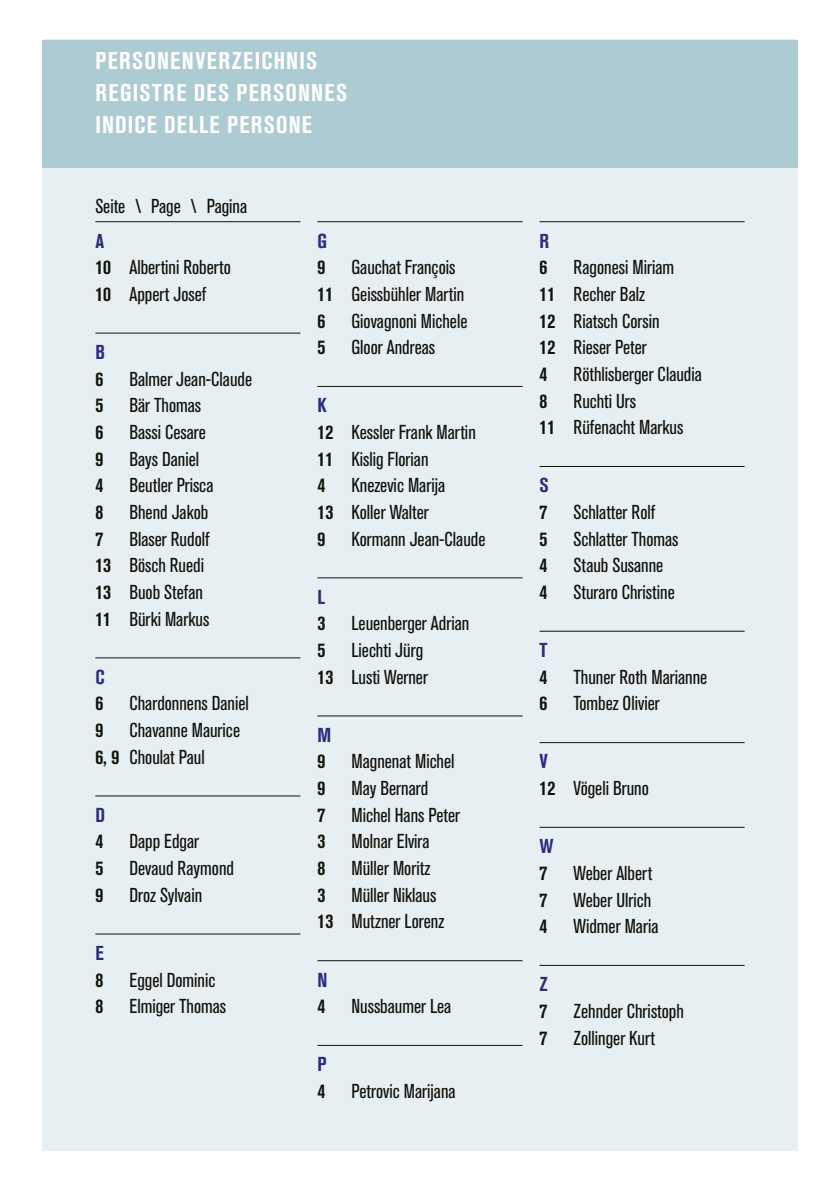
<style>
.page{position:relative;width:840px;height:1191px;background:#fff}
.page>*{position:absolute;margin:0;border:0;box-sizing:border-box;transform-origin:0 0}
.ZEM_Standard_deutsch{font:700 condensed 24px "Akzidenz Grotesk Pro";letter-spacing:.055em;color:#fff}
.Tab_Grundtext{font:condensed 20px "Akzidenz Grotesk Pro";color:#12120d}
.t1{font:700 condensed 20px "Akzidenz Grotesk Pro";color:#12120d}
.t2{font:700 condensed 20px "Akzidenz Grotesk Pro";color:#2c2e7a}
.s1{font-weight:700}
</style>
<div class="page">
<div style="left:42px;top:40px;width:755px;height:1111px;background:#e6eff1"></div>
<div style="left:42px;top:40px;width:755px;height:127px;background:#accbd2"></div>
<hr style="left:95px;top:221px;width:205px;height:1px;background:#12120d">
<hr style="left:95px;top:333px;width:205px;height:1px;background:#12120d">
<hr style="left:95px;top:657px;width:205px;height:1px;background:#12120d">
<hr style="left:95px;top:795px;width:205px;height:1px;background:#12120d">
<hr style="left:95px;top:933px;width:205px;height:1px;background:#12120d">
<hr style="left:317px;top:221px;width:205px;height:1px;background:#12120d">
<hr style="left:317px;top:386px;width:205px;height:1px;background:#12120d">
<hr style="left:317px;top:577px;width:205px;height:1px;background:#12120d">
<hr style="left:317px;top:715px;width:205px;height:1px;background:#12120d">
<hr style="left:317px;top:960px;width:205px;height:1px;background:#12120d">
<hr style="left:317px;top:1045px;width:205px;height:1px;background:#12120d">
<hr style="left:539px;top:221px;width:205px;height:1px;background:#12120d">
<hr style="left:539px;top:466px;width:205px;height:1px;background:#12120d">
<hr style="left:539px;top:631px;width:205px;height:1px;background:#12120d">
<hr style="left:539px;top:742px;width:205px;height:1px;background:#12120d">
<hr style="left:539px;top:827px;width:205px;height:1px;background:#12120d">
<hr style="left:539px;top:965px;width:205px;height:1px;background:#12120d">
<p class="ZEM_Standard_deutsch" style="left:95px;top:45px;width:223px">PERSONENVERZEICHNIS</p>
<p class="ZEM_Standard_deutsch" style="left:95px;top:77px;width:253px">REGISTRE DES PERSONNES</p>
<p class="ZEM_Standard_deutsch" style="left:95px;top:109px;width:218px">INDICE DELLE PERSONE</p>
<p class="Tab_Grundtext" style="left:95px;top:193px;width:153px">Seite \ Page \ Pagina</p>
<p class="t2" style="left:95px;top:228px;width:10px">A</p>
<p class="Tab_Grundtext" style="left:95px;top:254px;width:137px"><span class="s1">10</span> Albertini Roberto</p>
<p class="Tab_Grundtext" style="left:95px;top:281px;width:112px"><span class="s1">10</span> Appert Josef</p>
<p class="t2" style="left:95px;top:339px;width:11px">B</p>
<p class="t1" style="left:95px;top:366px;width:9px">6</p>
<p class="Tab_Grundtext" style="left:129px;top:365px;width:124px">Balmer Jean-Claude</p>
<p class="t1" style="left:95px;top:392px;width:9px">5</p>
<p class="Tab_Grundtext" style="left:129px;top:392px;width:73px">Bär Thomas</p>
<p class="t1" style="left:95px;top:419px;width:9px">6</p>
<p class="Tab_Grundtext" style="left:129px;top:419px;width:78px">Bassi Cesare</p>
<p class="t1" style="left:95px;top:446px;width:9px">9</p>
<p class="Tab_Grundtext" style="left:129px;top:445px;width:71px">Bays Daniel</p>
<p class="t1" style="left:95px;top:472px;width:9px">4</p>
<p class="Tab_Grundtext" style="left:129px;top:472px;width:85px">Beutler Prisca</p>
<p class="t1" style="left:95px;top:499px;width:9px">8</p>
<p class="Tab_Grundtext" style="left:129px;top:499px;width:80px">Bhend Jakob</p>
<p class="t1" style="left:95px;top:526px;width:9px">7</p>
<p class="Tab_Grundtext" style="left:129px;top:525px;width:82px">Blaser Rudolf</p>
<p class="Tab_Grundtext" style="left:95px;top:552px;width:110px"><span class="s1">13</span> Bösch Ruedi</p>
<p class="Tab_Grundtext" style="left:95px;top:579px;width:109px"><span class="s1">13</span> Buob Stefan</p>
<p class="Tab_Grundtext" style="left:95px;top:605px;width:115px"><span class="s1">11</span> Bürki Markus</p>
<p class="t2" style="left:95px;top:664px;width:11px">C</p>
<p class="t1" style="left:95px;top:690px;width:9px">6</p>
<p class="Tab_Grundtext" style="left:129px;top:690px;width:121px">Chardonnens Daniel</p>
<p class="t1" style="left:95px;top:717px;width:9px">9</p>
<p class="Tab_Grundtext" style="left:129px;top:717px;width:112px">Chavanne Maurice</p>
<p class="Tab_Grundtext" style="left:95px;top:744px;width:111px"><span class="s1">6, 9</span> Choulat Paul</p>
<p class="t2" style="left:95px;top:802px;width:11px">D</p>
<p class="t1" style="left:95px;top:828px;width:9px">4</p>
<p class="Tab_Grundtext" style="left:129px;top:828px;width:71px">Dapp Edgar</p>
<p class="t1" style="left:95px;top:855px;width:9px">5</p>
<p class="Tab_Grundtext" style="left:129px;top:855px;width:106px">Devaud Raymond</p>
<p class="t1" style="left:95px;top:882px;width:9px">9</p>
<p class="Tab_Grundtext" style="left:129px;top:882px;width:74px">Droz Sylvain</p>
<p class="t2" style="left:95px;top:940px;width:10px">E</p>
<p class="t1" style="left:95px;top:966px;width:9px">8</p>
<p class="Tab_Grundtext" style="left:129px;top:966px;width:88px">Eggel Dominic</p>
<p class="t1" style="left:95px;top:993px;width:9px">8</p>
<p class="Tab_Grundtext" style="left:129px;top:993px;width:98px">Elmiger Thomas</p>
<p class="t2" style="left:317px;top:228px;width:11px">G</p>
<p class="t1" style="left:317px;top:254px;width:9px">9</p>
<p class="Tab_Grundtext" style="left:351px;top:254px;width:105px">Gauchat François</p>
<p class="Tab_Grundtext" style="left:317px;top:281px;width:148px"><span class="s1">11</span> Geissbühler Martin</p>
<p class="t1" style="left:317px;top:308px;width:9px">6</p>
<p class="Tab_Grundtext" style="left:351px;top:307px;width:117px">Giovagnoni Michele</p>
<p class="t1" style="left:317px;top:334px;width:9px">5</p>
<p class="Tab_Grundtext" style="left:351px;top:334px;width:85px">Gloor Andreas</p>
<p class="t2" style="left:317px;top:392px;width:11px">K</p>
<p class="Tab_Grundtext" style="left:317px;top:419px;width:160px"><span class="s1">12</span> Kessler Frank Martin</p>
<p class="Tab_Grundtext" style="left:317px;top:445px;width:112px"><span class="s1">11</span> Kislig Florian</p>
<p class="t1" style="left:317px;top:472px;width:9px">4</p>
<p class="Tab_Grundtext" style="left:351px;top:472px;width:95px">Knezevic Marija</p>
<p class="Tab_Grundtext" style="left:317px;top:499px;width:113px"><span class="s1">13</span> Koller Walter</p>
<p class="t1" style="left:317px;top:526px;width:9px">9</p>
<p class="Tab_Grundtext" style="left:351px;top:525px;width:135px">Kormann Jean-Claude</p>
<p class="t2" style="left:317px;top:584px;width:9px">L</p>
<p class="t1" style="left:317px;top:610px;width:9px">3</p>
<p class="Tab_Grundtext" style="left:351px;top:610px;width:119px">Leuenberger Adrian</p>
<p class="t1" style="left:317px;top:637px;width:9px">5</p>
<p class="Tab_Grundtext" style="left:351px;top:637px;width:73px">Liechti Jürg</p>
<p class="Tab_Grundtext" style="left:317px;top:664px;width:112px"><span class="s1">13</span> Lusti Werner</p>
<p class="t2" style="left:317px;top:722px;width:15px">M</p>
<p class="t1" style="left:317px;top:748px;width:9px">9</p>
<p class="Tab_Grundtext" style="left:351px;top:748px;width:104px">Magnenat Michel</p>
<p class="t1" style="left:317px;top:775px;width:9px">9</p>
<p class="Tab_Grundtext" style="left:351px;top:775px;width:78px">May Bernard</p>
<p class="t1" style="left:317px;top:802px;width:9px">7</p>
<p class="Tab_Grundtext" style="left:351px;top:802px;width:110px">Michel Hans Peter</p>
<p class="t1" style="left:317px;top:828px;width:9px">3</p>
<p class="Tab_Grundtext" style="left:351px;top:828px;width:80px">Molnar Elvira</p>
<p class="t1" style="left:317px;top:855px;width:9px">8</p>
<p class="Tab_Grundtext" style="left:351px;top:855px;width:80px">Müller Moritz</p>
<p class="t1" style="left:317px;top:882px;width:9px">3</p>
<p class="Tab_Grundtext" style="left:351px;top:882px;width:86px">Müller Niklaus</p>
<p class="Tab_Grundtext" style="left:317px;top:908px;width:128px"><span class="s1">13</span> Mutzner Lorenz</p>
<p class="t2" style="left:317px;top:966px;width:11px">N</p>
<p class="t1" style="left:317px;top:993px;width:9px">4</p>
<p class="Tab_Grundtext" style="left:351px;top:993px;width:101px">Nussbaumer Lea</p>
<p class="t2" style="left:317px;top:1051px;width:11px">P</p>
<p class="t1" style="left:317px;top:1078px;width:9px">4</p>
<p class="Tab_Grundtext" style="left:351px;top:1078px;width:105px">Petrovic Marijana</p>
<p class="t2" style="left:539px;top:228px;width:11px">R</p>
<p class="t1" style="left:539px;top:254px;width:9px">6</p>
<p class="Tab_Grundtext" style="left:573px;top:254px;width:102px">Ragonesi Miriam</p>
<p class="Tab_Grundtext" style="left:539px;top:281px;width:107px"><span class="s1">11</span> Recher Balz</p>
<p class="Tab_Grundtext" style="left:539px;top:307px;width:121px"><span class="s1">12</span> Riatsch Corsin</p>
<p class="Tab_Grundtext" style="left:539px;top:334px;width:109px"><span class="s1">12</span> Rieser Peter</p>
<p class="t1" style="left:539px;top:361px;width:9px">4</p>
<p class="Tab_Grundtext" style="left:573px;top:361px;width:130px">Röthlisberger Claudia</p>
<p class="t1" style="left:539px;top:388px;width:9px">8</p>
<p class="Tab_Grundtext" style="left:573px;top:387px;width:64px">Ruchti Urs</p>
<p class="Tab_Grundtext" style="left:539px;top:414px;width:145px"><span class="s1">11</span> Rüfenacht Markus</p>
<p class="t2" style="left:539px;top:472px;width:11px">S</p>
<p class="t1" style="left:539px;top:499px;width:9px">7</p>
<p class="Tab_Grundtext" style="left:573px;top:499px;width:83px">Schlatter Rolf</p>
<p class="t1" style="left:539px;top:526px;width:9px">5</p>
<p class="Tab_Grundtext" style="left:573px;top:525px;width:106px">Schlatter Thomas</p>
<p class="t1" style="left:539px;top:552px;width:9px">4</p>
<p class="Tab_Grundtext" style="left:573px;top:552px;width:91px">Staub Susanne</p>
<p class="t1" style="left:539px;top:579px;width:9px">4</p>
<p class="Tab_Grundtext" style="left:573px;top:579px;width:103px">Sturaro Christine</p>
<p class="t2" style="left:539px;top:637px;width:9px">T</p>
<p class="t1" style="left:539px;top:664px;width:9px">4</p>
<p class="Tab_Grundtext" style="left:573px;top:664px;width:135px">Thuner Roth Marianne</p>
<p class="t1" style="left:539px;top:690px;width:9px">6</p>
<p class="Tab_Grundtext" style="left:573px;top:690px;width:88px">Tombez Olivier</p>
<p class="t2" style="left:539px;top:748px;width:10px">V</p>
<p class="Tab_Grundtext" style="left:539px;top:775px;width:111px"><span class="s1">12</span> Vögeli Bruno</p>
<p class="t2" style="left:539px;top:833px;width:16px">W</p>
<p class="t1" style="left:539px;top:860px;width:9px">7</p>
<p class="Tab_Grundtext" style="left:573px;top:860px;width:80px">Weber Albert</p>
<p class="t1" style="left:539px;top:886px;width:9px">7</p>
<p class="Tab_Grundtext" style="left:573px;top:886px;width:79px">Weber Ulrich</p>
<p class="t1" style="left:539px;top:913px;width:9px">4</p>
<p class="Tab_Grundtext" style="left:573px;top:913px;width:86px">Widmer Maria</p>
<p class="t2" style="left:539px;top:971px;width:10px">Z</p>
<p class="t1" style="left:539px;top:998px;width:9px">7</p>
<p class="Tab_Grundtext" style="left:573px;top:998px;width:112px">Zehnder Christoph</p>
<p class="t1" style="left:539px;top:1024px;width:9px">7</p>
<p class="Tab_Grundtext" style="left:573px;top:1024px;width:83px">Zollinger Kurt</p>
</div>
